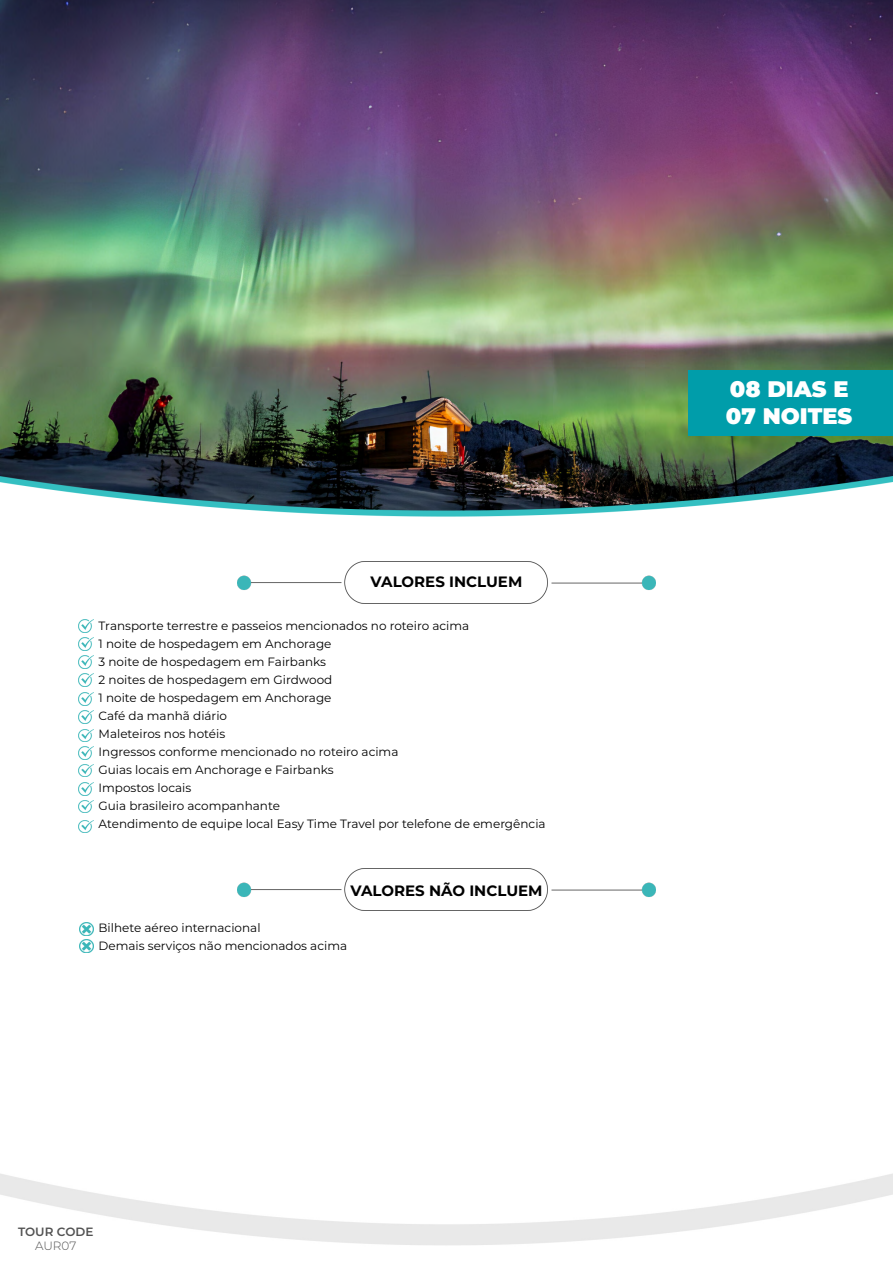
<style>
.page{position:relative;width:893px;height:1263px;background:#fff}
.page>*{position:absolute;margin:0;border:0;box-sizing:border-box;transform-origin:0 0}
.t1{font:900 22.5px/27px "Montserrat";color:#fff}
.t2{font:700 15px "Montserrat";color:#000}
.t3{font:12px/18px "Montserrat";color:#000}
.t4{font:600 12px "Montserrat";color:#525252}
.t5{font:300 12px "Montserrat";letter-spacing:-.005em;color:#525252}
</style>
<div class="page">
<img style="left:0;top:0;width:893px;height:476px">
<img style="left:0;top:476px;width:893px;height:7px">
<img style="left:5px;top:483px;width:882px;height:104px">
<div style="left:688px;top:371px;width:205px;height:65px;background:#009daa"></div>
<img style="left:238px;top:561px;width:417px;height:43px">
<img style="left:238px;top:868px;width:417px;height:43px">
<img style="left:78px;top:620px;width:15px;height:12px">
<img style="left:78px;top:655px;width:15px;height:13px">
<img style="left:78px;top:693px;width:15px;height:12px">
<img style="left:78px;top:746px;width:15px;height:13px">
<img style="left:78px;top:729px;width:15px;height:13px">
<img style="left:78px;top:783px;width:15px;height:12px">
<img style="left:78px;top:800px;width:15px;height:13px">
<img style="left:78px;top:820px;width:15px;height:13px">
<img style="left:78px;top:638px;width:15px;height:12px">
<img style="left:78px;top:673px;width:15px;height:13px">
<img style="left:78px;top:711px;width:15px;height:12px">
<img style="left:78px;top:764px;width:15px;height:13px">
<svg style="left:80px;top:923px;width:13px;height:30px"></svg>
<p class="t2" style="left:371px;top:571px;width:153px">VALORES INCLUEM</p>
<p class="t3" style="left:99px;top:617px;width:449px">Transporte terrestre e passeios mencionados no roteiro acima<br>1 noite de hospedagem em Anchorage<br>3 noite de hospedagem em Fairbanks<br>2 noites de hospedagem em Girdwood<br>1 noite de hospedagem em Anchorage<br>Café da manhã diário<br>Maleteiros nos hotéis<br>Ingressos conforme mencionado no roteiro acima<br>Guias locais em Anchorage e Fairbanks<br>Impostos locais<br>Guia brasileiro acompanhante<br>Atendimento de equipe local Easy Time Travel por telefone de emergência</p>
<p class="t2" style="left:350px;top:880px;width:194px">VALORES NÃO INCLUEM</p>
<p class="t3" style="left:99px;top:918px;width:250px">Bilhete aéreo internacional<br>Demais serviços não mencionados acima</p>
<p class="t4" style="left:18px;top:1223px;width:77px">TOUR CODE</p>
<p class="t5" style="left:35px;top:1238px;width:43px">AUR07</p>
<h1 class="t1" style="left:726px;top:374px;width:128px">08 DIAS E<br>07 NOITES</h1>
</div>
